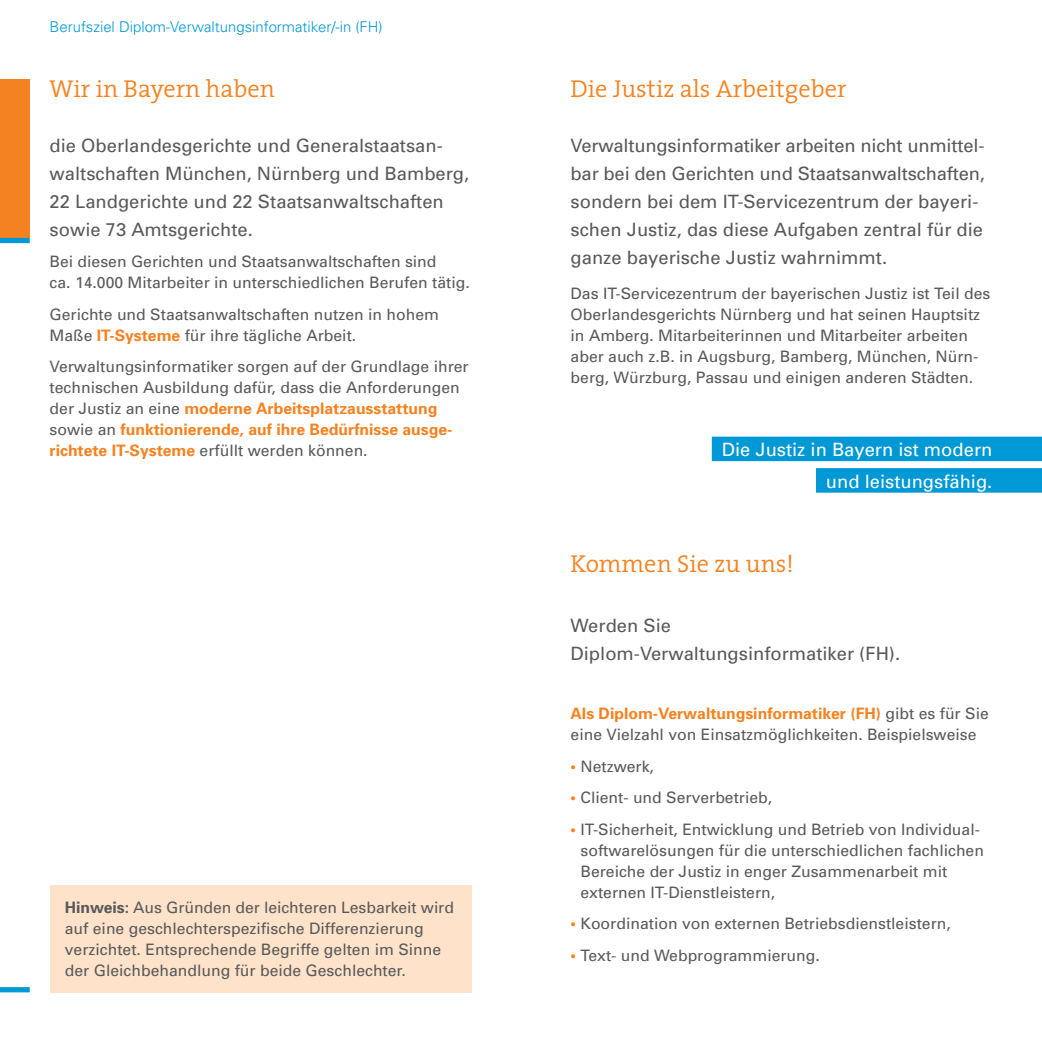
<style>
.page{position:relative;width:1042px;height:1042px;background:#fff}
.page>*{position:absolute;margin:0;border:0;box-sizing:border-box;transform-origin:0 0}
.t1{font:300 24.5px "The Serif";color:#f58220}
.t2{font:18.38px/28px "Univers";color:#58595b}
.t3{font:18.38px/31.5px "Univers";color:#fff;text-align:right}
.t4{font:15.75px/21px "Univers";color:#58595b}
.t5{font:300 14.88px "Univers";color:#0098d5}
.s1{font-weight:700;color:#f58220}
.s2{font-weight:700}
</style>
<div class="page">
<div style="left:712px;top:437px;width:330px;height:24px;background:#0098d5"></div>
<div style="left:816px;top:468px;width:226px;height:25px;background:#0098d5"></div>
<div style="left:50px;top:885px;width:421px;height:107px;background:#fee2c9"></div>
<div style="left:0;top:79px;width:30px;height:159px;background:#f58220"></div>
<div style="left:0;top:238px;width:30px;height:5px;background:#0098d5"></div>
<div style="left:0;top:987px;width:30px;height:5px;background:#0098d5"></div>
<p class="t5" style="left:50px;top:18px;width:335px">Berufsziel Diplom-Verwaltungsinformatiker/-in (FH)</p>
<h1 class="t1" style="left:50px;top:69px;width:227px">Wir in Bayern haben</h1>
<h1 class="t1" style="left:570px;top:69px;width:277px">Die Justiz als Arbeitgeber</h1>
<p class="t2" style="left:50px;top:131px;width:421px">die Oberlandesgerichte und Generalstaatsan&shy;waltschaften München, Nürnberg und Bamberg, 22 Landgerichte und 22 Staatsanwaltschaften sowie 73 Amtsgerichte.</p>
<p class="t4" style="left:50px;top:251px;width:422px">Bei diesen Gerichten und Staatsanwaltschaften sind<br>ca. 14.000 Mitarbeiter in unterschiedlichen Berufen tätig.</p>
<p class="t4" style="left:50px;top:304px;width:391px">Gerichte und Staatsanwaltschaften nutzen in hohem<br>Maße <span class="s1">IT-Systeme</span> für ihre tägliche Arbeit.</p>
<p class="t4" style="left:50px;top:356px;width:420px">Verwaltungsinformatiker sorgen auf der Grundlage ihrer technischen Ausbildung dafür, dass die Anforderungen der Justiz an eine <span class="s1">moderne Arbeitsplatzausstattung </span>sowie an <span class="s1">funktionierende, auf ihre Bedürfnisse ausge&shy;richtete IT-Systeme</span> erfüllt werden können.</p>
<p class="t4" style="left:65px;top:896px;width:391px"><span class="s2">Hinweis:</span> Aus Gründen der leichteren Lesbarkeit wird auf eine geschlechterspezifische Differenzierung verzichtet. Entsprechende Begriffe gelten im Sinne der Gleichbehandlung für beide Geschlechter.</p>
<p class="t2" style="left:570px;top:131px;width:416px">Verwaltungsinformatiker arbeiten nicht unmittel&shy;bar bei den Gerichten und Staatsanwaltschaften, sondern bei dem IT-Servicezentrum der bayeri&shy;schen Justiz, das diese Aufgaben zentral für die ganze bayerische Justiz wahrnimmt.</p>
<p class="t4" style="left:570px;top:283px;width:421px">Das IT-Servicezentrum der bayerischen Justiz ist Teil des Oberlandesgerichts Nürnberg und hat seinen Hauptsitz in Amberg. Mitarbeiterinnen und Mitarbeiter arbeiten aber auch z.B. in Augsburg, Bamberg, München, Nürn&shy;berg, Würzburg, Passau und einigen anderen Städten.</p>
<p class="t3" style="left:722px;top:434px;width:272px">Die Justiz in Bayern ist modern und leistungsfähig.</p>
<h1 class="t1" style="left:570px;top:543px;width:225px">Kommen Sie zu uns!</h1>
<p class="t2" style="left:570px;top:611px;width:331px">Werden Sie<br>Diplom-Verwaltungsinformatiker (FH).</p>
<p class="t4" style="left:570px;top:703px;width:420px"><span class="s1">Als Diplom-Verwaltungsinformatiker (FH)</span> gibt es für Sie eine Vielzahl von Einsatzmöglichkeiten. Beispielsweise</p>
<p class="t4" style="left:570px;top:755px;width:85px"><span class="s1">•</span> Netzwerk,</p>
<p class="t4" style="left:570px;top:787px;width:203px"><span class="s1">•</span> Client- und Serverbetrieb,</p>
<p class="t4" style="left:580px;top:818px;width:405px;text-indent:-10px"><span class="s1">•</span> IT-Sicherheit, Entwicklung und Betrieb von Individual&shy;softwarelösungen für die unterschiedlichen fachlichen Bereiche der Justiz in enger Zusammenarbeit mit externen IT-Dienstleistern,</p>
<p class="t4" style="left:570px;top:913px;width:382px"><span class="s1">•</span> Koordination von externen Betriebsdienstleistern,</p>
<p class="t4" style="left:570px;top:944px;width:251px"><span class="s1">•</span> Text- und Webprogrammierung.</p>
</div>
